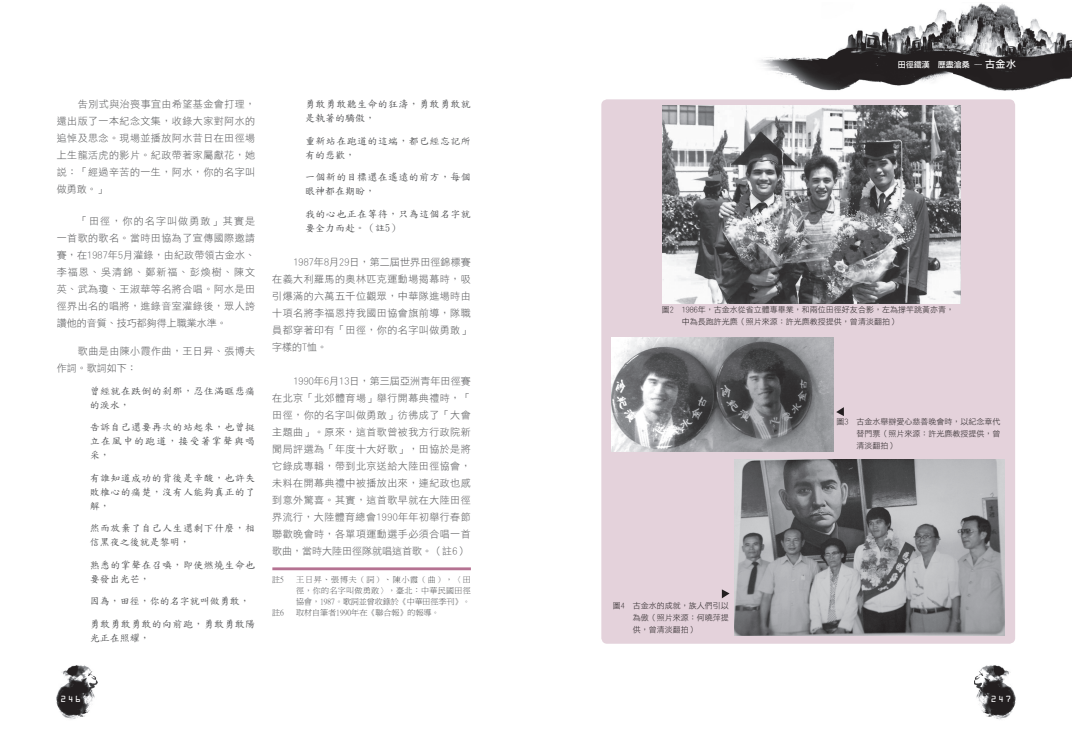
<style>
.page{position:relative;width:1072px;height:729px;background:#fff}
.page>*{position:absolute;margin:0;border:0;box-sizing:border-box;transform-origin:0 0}
.t1{font:10px/17px "DF Hei Lt HK BF";letter-spacing:.045em;color:#57585a;text-align:justify}
.t2{font:10px/14px "DF Kai Shu SB Estd BF";letter-spacing:.035em;color:#57585a}
.t3{font:10px "DF Kai Shu SB Estd BF";color:#57585a}
.t4{font:8px/12px "DF Hei Lt HK BF";color:#231f20;text-align:justify}
.t5{font:8px/11px "P Ming Li U";color:#57585a;text-align:justify}
.t6{font:8px "DF Li Hei Md WIN BF";color:#fff}
.t7{font:8px "OCRA Std";letter-spacing:.2em;color:#fff}
.s1{font-size:10px}
</style>
<div class="page">
<hr style="left:272px;top:567px;width:199px;height:3px;background:#b57292">
<div style="left:601px;top:99px;width:414px;height:544px;background:#e4d2db;border-radius:6px"></div>
<svg style="left:722px;top:589px;width:7px;height:9px"></svg>
<svg style="left:836px;top:407px;width:8px;height:9px"></svg>
<img style="left:662px;top:105px;width:298px;height:198px">
<img style="left:612px;top:337px;width:221px;height:114px">
<img style="left:734px;top:459px;width:270px;height:176px">
<img style="left:56px;top:665px;width:42px;height:54px">
<img style="left:760px;top:3px;width:311px;height:88px">
<img style="left:974px;top:665px;width:42px;height:55px">
<p class="t1" style="left:57px;top:96px;width:200px;text-indent:21px">告別式與治喪事宜由希望基金會打理，還出版了一本紀念文集，收錄大家對阿水的追悼及思念。現場並播放阿水昔日在田徑場上生龍活虎的影片。紀政帶著家屬獻花，她說：「經過辛苦的一生，阿水，你的名字叫做勇敢。」</p>
<p class="t1" style="left:57px;top:212px;width:200px;text-indent:21px">「田徑，你的名字叫做勇敢」其實是一首歌的歌名。當時田協為了宣傳國際邀請賽，在1987年5月灌錄，由紀政帶領古金水、李福恩、吳清錦、鄭新福、彭煥樹、陳文英、武為瓊、王淑華等名將合唱。阿水是田徑界出名的唱將，進錄音室灌錄後，眾人誇讚他的音質、技巧都夠得上職業水準。</p>
<p class="t1" style="left:57px;top:342px;width:200px;text-indent:21px">歌曲是由陳小霞作曲，王日昇、張博夫作詞。歌詞如下：</p>
<p class="t2" style="left:90px;top:383px;width:167px">曾經就在跌倒的剎那，忍住滿眶悲痛的淚水，</p>
<p class="t2" style="left:90px;top:420px;width:173px">告訴自己還要再次的站起來，也曾挺立在風中的跑道，接受著掌聲與喝采，</p>
<p class="t2" style="left:90px;top:470px;width:167px;text-align:justify">有誰知道成功的背後是辛酸，也許失敗椎心的痛楚，沒有人能夠真正的了解，</p>
<p class="t2" style="left:90px;top:521px;width:167px">然而放棄了自己人生還剩下什麼，相信黑夜之後就是黎明，</p>
<p class="t2" style="left:90px;top:557px;width:167px">熟悉的掌聲在召喚，即使燃燒生命也要發出光芒，</p>
<p class="t3" style="left:90px;top:596px;width:161px">因為，田徑，你的名字就叫做勇敢，</p>
<p class="t2" style="left:90px;top:616px;width:167px">勇敢勇敢勇敢的向前跑，勇敢勇敢陽光正在照耀，</p>
<p class="t6" style="left:897px;top:60px;width:120px">田徑鐵漢　歷盡滄桑 --- <span class="s1">古金水</span></p>
<p class="t2" style="left:305px;top:97px;width:167px">勇敢勇敢聽生命的狂濤，勇敢勇敢就是執著的驕傲，</p>
<p class="t2" style="left:305px;top:134px;width:172px">重新站在跑道的這端，都已經忘記所有的悲歡，</p>
<p class="t2" style="left:305px;top:170px;width:167px">一個新的目標還在遙遠的前方，每個眼神都在期盼，</p>
<p class="t2" style="left:305px;top:207px;width:167px">我的心也正在等待，只為這個名字就要全力而赴。（註5）</p>
<p class="t1" style="left:272px;top:253px;width:200px;text-indent:21px">1987年8月29日，第二屆世界田徑錦標賽在義大利羅馬的奧林匹克運動場揭幕時，吸引爆滿的六萬五千位觀眾，中華隊進場時由十項名將李福恩持我國田協會旗前導，隊職員都穿著印有「田徑，你的名字叫做勇敢」字樣的T恤。</p>
<p class="t1" style="left:272px;top:372px;width:200px;text-indent:21px">1990年6月13日，第三屆亞洲青年田徑賽在北京「北郊體育場」舉行開幕典禮時，「田徑，你的名字叫做勇敢」彷彿成了「大會主題曲」。原來，這首歌曾被我方行政院新聞局評選為「年度十大好歌」，田協於是將它錄成專輯，帶到北京送給大陸田徑協會，未料在開幕典禮中被播放出來，連紀政也感到意外驚喜。其實，這首歌早就在大陸田徑界流行，大陸體育總會1990年年初舉行春節聯歡晚會時，各單項運動選手必須合唱一首歌曲，當時大陸田徑隊就唱這首歌。（註6）</p>
<p class="t5" style="left:272px;top:573px;width:13px">註5</p>
<p class="t5" style="left:296px;top:573px;width:176px">王日昇、張博夫（詞）、陳小霞（曲），〈田徑，你的名字叫做勇敢〉，臺北：中華民國田徑協會，1987。歌詞並曾收錄於《中華田徑季刊》。</p>
<p class="t5" style="left:272px;top:606px;width:13px">註6</p>
<p class="t5" style="left:296px;top:606px;width:145px">取材自筆者1990年在《聯合報》的報導。</p>
<p class="t4" style="left:632px;top:599px;width:97px;text-indent:-20px">圖4　古金水的成就，族人們引以為傲（照片來源：何曉萍提供，曾清淡翻拍）</p>
<p class="t4" style="left:682px;top:304px;width:273px;text-indent:-20px">圖2　1986年，古金水從省立體專畢業，和兩位田徑好友合影，左為撐竿跳黃亦青，中為長跑許光麃（照片來源：許光麃教授提供，曾清淡翻拍）</p>
<p class="t4" style="left:856px;top:416px;width:145px;text-indent:-20px">圖3　古金水舉辦愛心慈善晚會時，以紀念章代替門票（照片來源：許光麃教授提供，曾清淡翻拍）</p>
<p class="t7" style="left:61px;top:695px;width:22px">246</p>
<p class="t7" style="left:990px;top:695px;width:22px">247</p>
</div>
